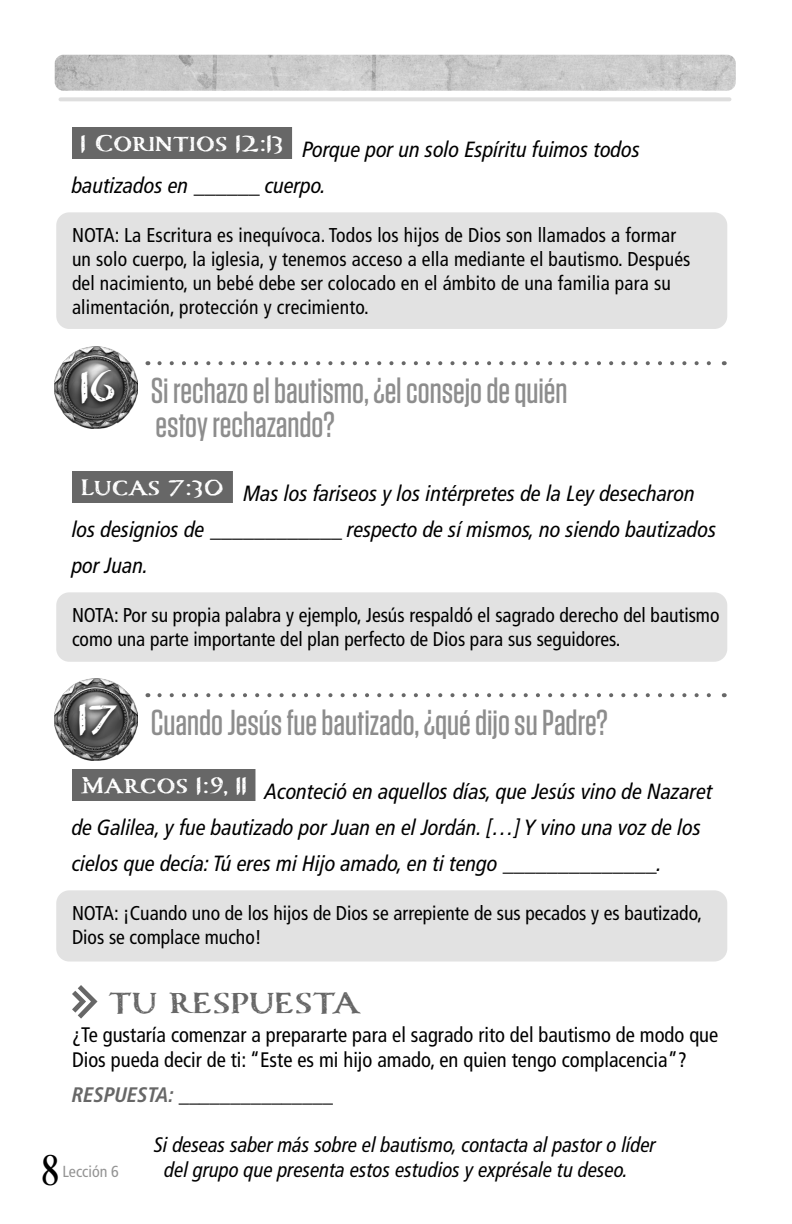
<style>
.page{position:relative;width:792px;height:1224px;background:#fff}
.page>*{position:absolute;margin:0;border:0;box-sizing:border-box;transform-origin:0 0}
.Compass_Numbers{font:700 50px "Carta Marina";color:#fff}
.t1{font:44px "Desire Pro";color:#000}
.Questions_1{font:500 36px/34px "Tungsten";color:#8d8d8d}
.Your_Response{font:700 36px "Carta Marina";color:#676767}
.Scripture_with_blanks{font:italic condensed 22px/36px "Frutiger LT Pro";color:#000}
.Main_Copy_-_No_Indent{font:condensed 21px/25.2px "Frutiger LT Pro";color:#000}
.Main_Copy{font:italic condensed 21px/25.2px "Frutiger LT Pro";color:#000}
.ANSWER{font:italic 700 condensed 21px "Frutiger LT Pro";color:#000}
.NOTE{font:condensed 20px/24px "Frutiger LT Pro";letter-spacing:.01em;color:#000}
.t2{font:condensed 16px "Frutiger LT Pro";color:#949494}
.s1{color:#676767}
</style>
<div class="page">
<img style="left:55px;top:55px;width:681px;height:36px">
<hr style="left:60px;top:97px;width:670px;height:4px;background:#dedede">
<div style="left:72px;top:127px;width:220px;height:32px;background:#676767"></div>
<div style="left:72px;top:471px;width:161px;height:32px;background:#676767"></div>
<div style="left:72px;top:769px;width:183px;height:32px;background:#676767"></div>
<img style="left:54px;top:347px;width:83px;height:82px">
<div style="left:75px;top:366px;width:45px;height:45px;background:#000;opacity:.75"></div>
<img style="left:54px;top:679px;width:83px;height:82px">
<div style="left:73px;top:700px;width:49px;height:43px;background:#000;opacity:.75"></div>
<svg style="left:72px;top:985px;width:26px;height:34px"></svg>
<div style="left:56px;top:212px;width:671px;height:117px;background:#e2e2e2;border-radius:13px"></div>
<svg style="left:159px;top:361px;width:552px;height:4px"></svg>
<div style="left:56px;top:592px;width:671px;height:70px;background:#e2e2e2;border-radius:13px"></div>
<svg style="left:159px;top:693px;width:552px;height:4px"></svg>
<div style="left:56px;top:890px;width:671px;height:72px;background:#e2e2e2;border-radius:13px"></div>
<p class="Scripture_with_blanks" style="left:72px;top:132px;width:570px;text-indent:8px"><sup>1</sup> <sup>Corintios</sup> <sup>12:13</sup> Porque por un solo Espíritu fuimos todos bautizados en ______ cuerpo.</p>
<p class="NOTE" style="left:72px;top:223px;width:620px">NOTA: La Escritura es inequívoca. Todos los hijos de Dios son llamados a formar un solo cuerpo, la iglesia, y tenemos acceso a ella mediante el bautismo. Después del nacimiento, un bebé debe ser colocado en el ámbito de una familia para su alimentación, protección y crecimiento.</p>
<p class="Compass_Numbers" style="left:80px;top:356px;width:37px">16</p>
<p class="Questions_1" style="left:151px;top:374px;width:418px">Si rechazo el bautismo, ¿el consejo de quién estoy rechazando?</p>
<p class="Scripture_with_blanks" style="left:72px;top:476px;width:646px;text-indent:8px"><sup>Lucas</sup> <sup>7:30</sup> Mas los fariseos y los intérpretes de la Ley desecharon los designios de ____________ respecto de sí mismos, no siendo bautizados por Juan.</p>
<p class="NOTE" style="left:72px;top:603px;width:649px">NOTA: Por su propia palabra y ejemplo, Jesús respaldó el sagrado derecho del bautismo como una parte importante del plan perfecto de Dios para sus seguidores.</p>
<p class="Compass_Numbers" style="left:78px;top:688px;width:41px">17</p>
<p class="Questions_1" style="left:151px;top:706px;width:459px">Cuando Jesús fue bautizado, ¿qué dijo su Padre?</p>
<p class="Scripture_with_blanks" style="left:72px;top:774px;width:642px;text-indent:8px"><sup>Marcos</sup> <sup>1:9,</sup> <sup>11</sup> Aconteció en aquellos días, que Jesús vino de Nazaret de Galilea, y fue bautizado por Juan en el Jordán. […] Y vino una voz de los cielos que decía: Tú eres mi Hijo amado, en ti tengo ______________.</p>
<p class="NOTE" style="left:72px;top:901px;width:632px">NOTA: ¡Cuando uno de los hijos de Dios se arrepiente de sus pecados y es bautizado,<br>Dios se complace mucho!</p>
<p class="Your_Response" style="left:108px;top:981px;width:254px">TU RESPUESTA</p>
<p class="Main_Copy_-_No_Indent" style="left:72px;top:1022px;width:648px">¿Te gustaría comenzar a prepararte para el sagrado rito del bautismo de modo que<br>Dios pueda decir de ti: “Este es mi hijo amado, en quien tengo complacencia”?</p>
<p class="ANSWER" style="left:72px;top:1082px;width:263px"><span class="s1">RESPUESTA:</span> _______________</p>
<p class="Main_Copy" style="left:165px;top:1132px;width:493px;text-indent:-11px">Si deseas saber más sobre el bautismo, contacta al pastor o líder del grupo que presenta estos estudios y exprésale tu deseo.</p>
<h2 class="t1" style="left:42px;top:1144px;width:18px">8</h2>
<p class="t2" style="left:62px;top:1162px;width:58px">Lección 6</p>
</div>
